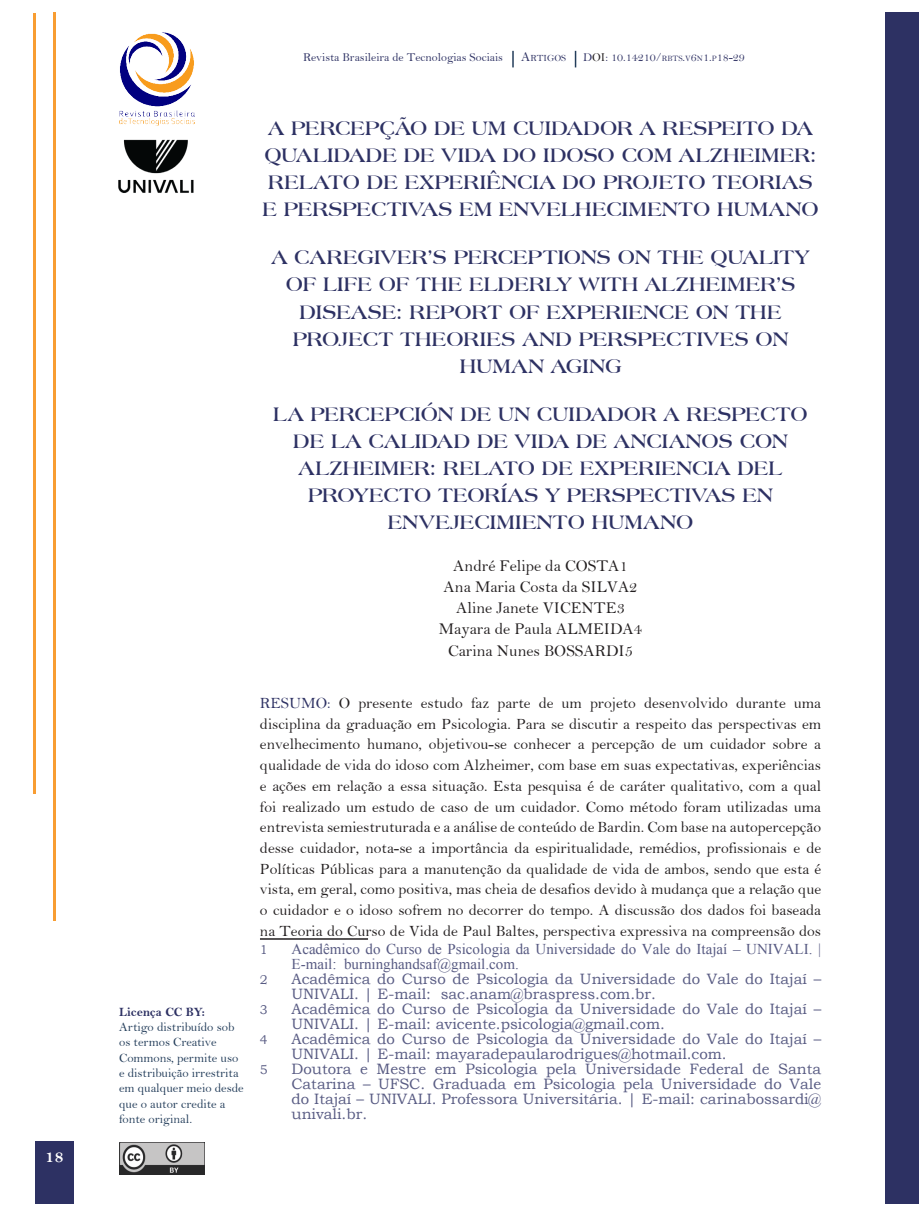
<style>
.page{position:relative;width:919px;height:1217px;background:#fff}
.page>*{position:absolute;margin:0;border:0;box-sizing:border-box;transform-origin:0 0}
.Título{font:700 21px/27px "Americana BT";letter-spacing:.005em;color:#2d3163;text-align:center}
.t1{font:18px "Bell MT Bold";color:#fff}
.RESUMO{font:16.5px/21.3px "Bell";color:#231f20;text-align:center}
.RESUMO-2{font:15.75px/20.7px "Bell";color:#231f20;text-align:justify}
.RODAPÉ{font:15px/15px "Bookman Old Style";color:#585b83}
.RODAPÉ-2{font:15px/15px "Times New Roman";color:#585b83}
.t2{font:12.75px/15.3px "Bell";color:#233d5a}
.t3{font:12.75px "Bell MT Bold";color:#2d3163}
.RODAPÉ-3{font:12.75px "Bookman Old Style";color:#585b83}
.RESUMO-3{font:12px "Bell";color:#2d3163}
.RESUMO-4{font:12px "Bell";color:#2e3163}
.s1{font-size:13.5px;color:#2d3163}
.s2{font-size:9.45px;color:#2d3163}
.s3{color:#231f20}
.s4{font-size:8.25px}
.s5{color:#2d3163}
</style>
<div class="page">
<div style="left:35px;top:1140px;width:39px;height:63px;background:#2d3163"></div>
<div style="left:885px;top:13px;width:21px;height:1190px;background:#2d3163"></div>
<div style="left:906px;top:13px;width:12px;height:1190px;background:#2d3163"></div>
<hr style="left:53px;top:13px;width:3px;height:907px;background:#f89d32">
<hr style="left:33px;top:13px;width:2px;height:780px;background:#f89d32">
<img style="left:118px;top:139px;width:76px;height:54px">
<img style="left:120px;top:33px;width:74px;height:93px">
<img style="left:119px;top:1142px;width:86px;height:32px">
<svg style="left:574px;top:51px;width:2px;height:16px"></svg>
<svg style="left:512px;top:51px;width:1px;height:16px"></svg>
<hr style="left:260px;top:938px;width:108px;height:1px;background:#231f20">
<p class="t1" style="left:45px;top:1145px;width:21px">18</p>
<p class="RESUMO-3" style="left:303px;top:50px;width:201px">Revista Brasileira de Tecnologias Sociais</p>
<p class="RESUMO-4" style="left:521px;top:50px;width:225px"><span class="s1">A</span><span class="s2">RTIGOS</span> D<span class="s3">OI</span>: 10.14210/<span class="s4">RBTS</span>.<span class="s4">V</span>6<span class="s4">N</span>1.<span class="s4">P</span>18-29</p>
<p class="t3" style="left:119px;top:1003px;width:87px">Licença CC BY:</p>
<p class="t2" style="left:119px;top:1019px;width:126px">Artigo distribuído sob os termos Creative<br>Commons, permite uso e distribuição irrestrita em qualquer meio desde que o autor credite a fonte original.</p>
<p class="Título" style="left:262px;top:114px;width:557px;text-align:left">A PERCEPÇÃO DE UM CUIDADOR A RESPEITO DA QUALIDADE DE VIDA DO IDOSO COM ALZHEIMER:<br>RELATO DE EXPERIÊNCIA DO PROJETO TEORIAS E PERSPECTIVAS EM ENVELHECIMENTO HUMANO</p>
<p class="Título" style="left:271px;top:243px;width:539px">A CAREGIVER’S PERCEPTIONS ON THE QUALITY OF LIFE OF THE ELDERLY WITH ALZHEIMER’S DISEASE: REPORT OF EXPERIENCE ON THE PROJECT THEORIES AND PERSPECTIVES ON HUMAN AGING</p>
<p class="Título" style="left:273px;top:400px;width:536px">LA PERCEPCIÓN DE UN CUIDADOR A RESPECTO DE LA CALIDAD DE VIDA DE ANCIANOS CON ALZHEIMER: RELATO DE EXPERIENCIA DEL PROYECTO TEORÍAS Y PERSPECTIVAS EN ENVEJECIMIENTO HUMANO</p>
<p class="RESUMO" style="left:439px;top:555px;width:205px">André Felipe da COSTA1<br>Ana Maria Costa da SILVA2<br>Aline Janete VICENTE3<br>Mayara de Paula ALMEIDA4<br>Carina Nunes BOSSARDI5</p>
<p class="RESUMO-2" style="left:260px;top:692px;width:562px"><span class="s5">RESUMO:</span> O presente estudo faz parte de um projeto desenvolvido durante uma disciplina da graduação em Psicologia. Para se discutir a respeito das perspectivas em envelhecimento humano, objetivou-se conhecer a percepção de um cuidador sobre a qualidade de vida do idoso com Alzheimer, com base em suas expectativas, experiências e ações em relação a essa situação. Esta pesquisa é de caráter qualitativo, com a qual foi realizado um estudo de caso de um cuidador. Como método foram utilizadas uma entrevista semiestruturada e a análise de conteúdo de Bardin. Com base na autopercepção desse cuidador, nota-se a importância da espiritualidade, remédios, profissionais e de Políticas Públicas para a manutenção da qualidade de vida de ambos, sendo que esta é vista, em geral, como positiva, mas cheia de desafios devido à mudança que a relação que o cuidador e o idoso sofrem no decorrer do tempo. A discussão dos dados foi baseada na Teoria do Curso de Vida de Paul Baltes, perspectiva expressiva na compreensão dos</p>
<p class="RODAPÉ-3" style="left:260px;top:941px;width:9px">1</p>
<p class="RODAPÉ-2" style="left:291px;top:941px;width:531px">Acadêmico do Curso de Psicologia da Universidade do Vale do Itajaí – UNIVALI. |<br>E-mail: burninghandsaf@gmail.com.</p>
<p class="RODAPÉ-3" style="left:260px;top:971px;width:9px">2</p>
<p class="RODAPÉ" style="left:291px;top:971px;width:531px">Acadêmica do Curso de Psicologia da Universidade do Vale do Itajaí –<br>UNIVALI. | E-mail: sac.anam@braspress.com.br.</p>
<p class="RODAPÉ-3" style="left:260px;top:1001px;width:9px">3</p>
<p class="RODAPÉ" style="left:291px;top:1001px;width:531px">Acadêmica do Curso de Psicologia da Universidade do Vale do Itajaí –<br>UNIVALI. | E-mail: avicente.psicologia@gmail.com.</p>
<p class="RODAPÉ-3" style="left:260px;top:1031px;width:9px">4</p>
<p class="RODAPÉ" style="left:291px;top:1031px;width:531px">Acadêmica do Curso de Psicologia da Universidade do Vale do Itajaí –<br>UNIVALI. | E-mail: mayaradepaularodrigues@hotmail.com.</p>
<p class="RODAPÉ-3" style="left:260px;top:1061px;width:9px">5</p>
<p class="RODAPÉ" style="left:291px;top:1061px;width:531px;text-align:justify">Doutora e Mestre em Psicologia pela Universidade Federal de Santa Catarina – UFSC. Graduada em Psicologia pela Universidade do Vale do Itajaí – UNIVALI. Professora Universitária. | E-mail: carinabossardi@ univali.br.</p>
</div>
